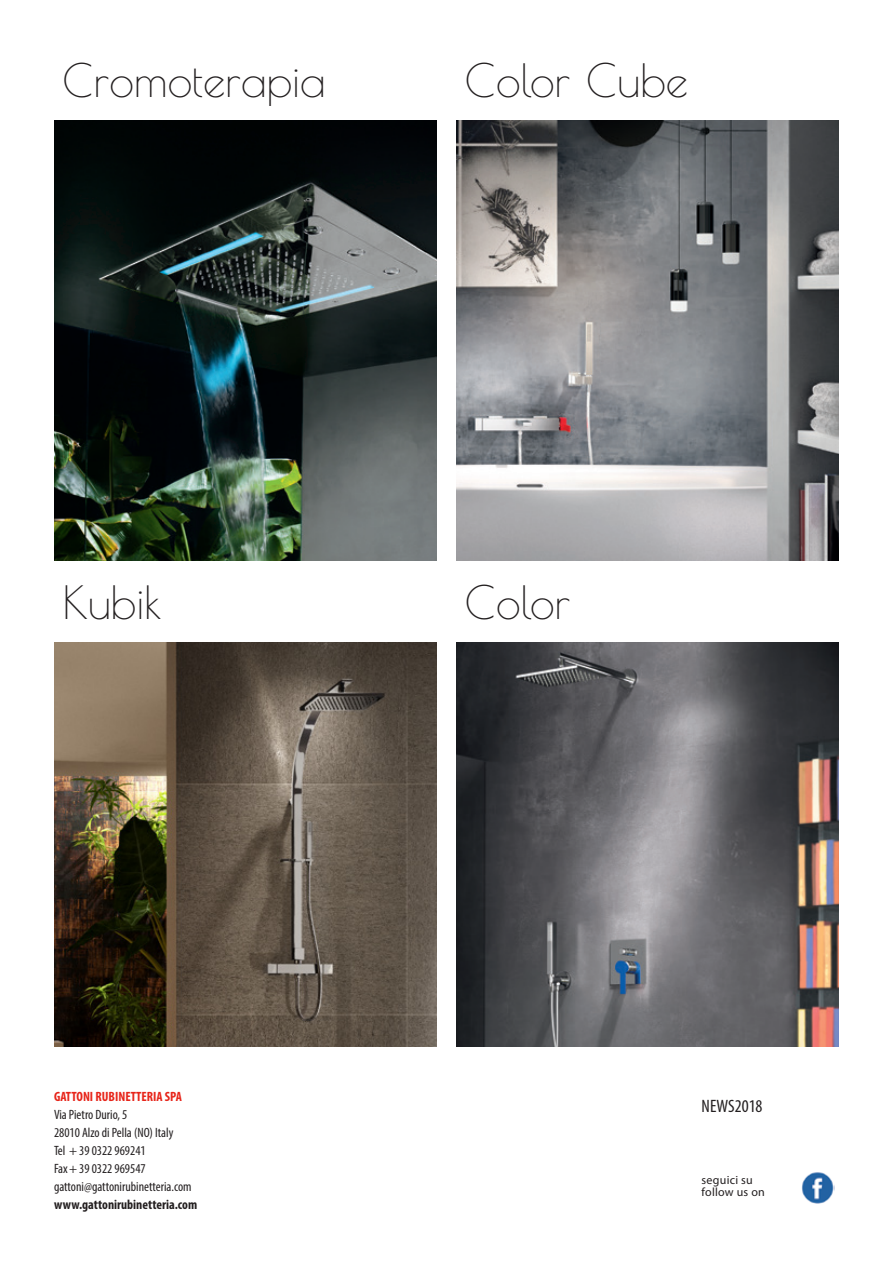
<style>
.page{position:relative;width:893px;height:1263px;background:#fff}
.page>*{position:absolute;margin:0;border:0;box-sizing:border-box;transform-origin:0 0}
.t1{font:45px "Poiret One";color:#231f20}
.t2{font:condensed 18px "Myriad Pro";color:#231f20}
.t3{font:condensed 13.5px/18px "Myriad Pro";color:#231f20}
.t4{font:700 condensed 13.5px "Myriad Pro";color:#231f20}
.t5{font:700 condensed 13.5px "Myriad Pro";color:#e72419}
.t6{font:12px/12px "Myriad Pro";letter-spacing:.02em;color:#231f20}
</style>
<div class="page">
<img style="left:802px;top:1172px;width:33px;height:32px">
<img style="left:54px;top:121px;width:383px;height:439px">
<img style="left:54px;top:643px;width:383px;height:404px">
<img style="left:456px;top:121px;width:383px;height:439px">
<img style="left:456px;top:643px;width:383px;height:404px">
<h1 class="t1" style="left:62px;top:54px;width:265px">Cromoterapia</h1>
<h1 class="t1" style="left:465px;top:54px;width:225px">Color Cube</h1>
<h1 class="t1" style="left:63px;top:576px;width:101px">Kubik</h1>
<h1 class="t1" style="left:465px;top:576px;width:107px">Color</h1>
<p class="t5" style="left:54px;top:1088px;width:129px">GATTONI RUBINETTERIA SPA</p>
<p class="t3" style="left:54px;top:1105px;width:139px">Via Pietro Durio, 5<br>28010 Alzo di Pella (NO) Italy<br>Tel + 39 0322 969241<br>Fax+ 39 0322 969547 gattoni@gattonirubinetteria.com</p>
<p class="t4" style="left:54px;top:1196px;width:145px">www.gattonirubinetteria.com</p>
<h2 class="t2" style="left:702px;top:1095px;width:62px">NEWS2018</h2>
<p class="t6" style="left:702px;top:1174px;width:65px">seguici su follow us on</p>
</div>
